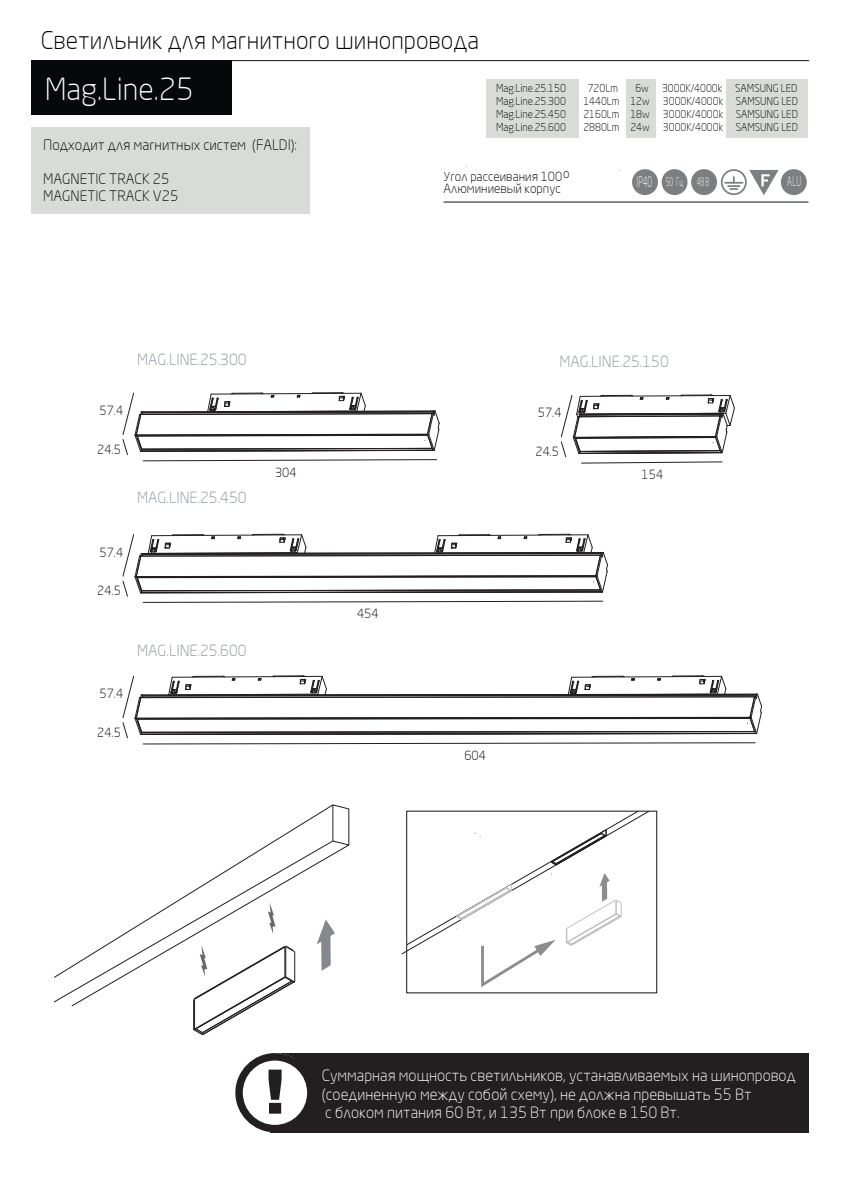
<style>
.page{position:relative;width:842px;height:1191px;background:#fff}
.page>*{position:absolute;margin:0;border:0;box-sizing:border-box;transform-origin:0 0}
.t1{font:300 30px "Neo Sans Pro";color:#fff}
.t2{font:300 24px "Neo Sans Pro";color:#000001}
.t3{font:300 15.4px/18.4px "Neo Sans Pro";color:#fff}
.t4{font:300 15.2px "Neo Sans Pro";color:#8b9399}
.t5{font:300 14.2px/17px "Neo Sans Pro";color:#000001}
.t6{font:300 13px "Neo Sans Pro";color:#fff;scale:.58 1}
.t7{font:300 12.4px/12.2px "Neo Sans Pro";color:#000001}
.t8{font:300 11.6px "Neo Sans Pro";color:#fff;scale:.56 1}
.t9{font:300 10.6px "Neo Sans Pro";color:#000001;scale:.95 1}
.s1{font-size:14.4px}
</style>
<div class="page">
<svg style="left:193px;top:1007px;width:59px;height:28px"></svg>
<svg style="left:70px;top:804px;width:280px;height:203px"></svg>
<hr style="left:31px;top:60px;width:778px;height:1px;background:#111416">
<div style="left:31px;top:61px;width:200px;height:54px;background:#06080c"></div>
<hr style="left:443px;top:201px;width:365px;height:1px;background:#111416">
<svg style="left:401px;top:810px;width:249px;height:177px"></svg>
<div style="left:406px;top:811px;width:251px;height:182px;border:1px solid #111416"></div>
<div style="left:487px;top:79px;width:92px;height:58px;background:#d9dbd9"></div>
<div style="left:626px;top:79px;width:29px;height:58px;background:#d9dbd9"></div>
<div style="left:726px;top:79px;width:82px;height:58px;background:#d9dbd9"></div>
<svg style="left:721px;top:169px;width:57px;height:26px"></svg>
<div style="left:632px;top:169px;width:26px;height:26px;background:#7c7f81;border-radius:50%"></div>
<div style="left:662px;top:169px;width:25px;height:26px;background:#7c7f81;border-radius:50%"></div>
<div style="left:691px;top:169px;width:26px;height:26px;background:#7c7f81;border-radius:50%"></div>
<div style="left:781px;top:169px;width:26px;height:26px;background:#7c7f81;border-radius:50%"></div>
<div style="left:271px;top:1053px;width:538px;height:79px;background:#231f20"></div>
<svg style="left:235px;top:1053px;width:73px;height:79px"></svg>
<div style="left:32px;top:127px;width:278px;height:86px;background:#d9dbd9"></div>
<svg style="left:561px;top:394px;width:174px;height:69px"></svg>
<svg style="left:122px;top:392px;width:318px;height:69px"></svg>
<svg style="left:122px;top:534px;width:486px;height:69px"></svg>
<svg style="left:122px;top:675px;width:640px;height:69px"></svg>
<h2 class="t2" style="left:41px;top:26px;width:440px">Светильник для магнитного шинопровода</h2>
<h1 class="t1" style="left:45px;top:70px;width:151px">Mag.Line.25</h1>
<p class="t9" style="left:496px;top:82px;width:75px">Mag.Line.25.150</p>
<p class="t9" style="left:588px;top:82px;width:33px">720Lm</p>
<p class="t9" style="left:635px;top:82px;width:172px">6w 3000K/4000k SAMSUNG LED</p>
<p class="t9" style="left:496px;top:95px;width:75px">Mag.Line.25.300</p>
<p class="t9" style="left:583px;top:95px;width:227px">1440Lm 12w 3000K/4000k SAMSUNG LED</p>
<p class="t9" style="left:496px;top:108px;width:75px">Mag.Line.25.450</p>
<p class="t9" style="left:583px;top:108px;width:227px">2160Lm 18w 3000K/4000k SAMSUNG LED</p>
<p class="t9" style="left:496px;top:120px;width:75px">Mag.Line.25.600</p>
<p class="t9" style="left:583px;top:120px;width:227px">2880Lm 24w 3000K/4000k SAMSUNG LED</p>
<h3 class="t5" style="left:43px;top:136px;width:255px">Подходит для магнитных систем (FALDI):</h3>
<h3 class="t5" style="left:43px;top:170px;width:137px">MAGNETIC TRACK 25<br>MAGNETIC TRACK V25</h3>
<p class="t7" style="left:443px;top:170px;width:128px">Угол рассеивания 100о<br>Алюминиевый корпус</p>
<p class="t8" style="left:637px;top:174px;width:131px"><span class="s1">IP40</span> 50 Гц 48 В</p>
<p class="t6" style="left:787px;top:173px;width:26px">ALU</p>
<p class="t7" style="left:100px;top:404px;width:25px">57.4</p>
<p class="t7" style="left:97px;top:443px;width:25px">24.5</p>
<h3 class="t4" style="left:137px;top:350px;width:111px">MAG.LINE.25.300</h3>
<h3 class="t4" style="left:559px;top:352px;width:111px">MAG.LINE.25.150</h3>
<p class="t7" style="left:538px;top:406px;width:25px">57.4</p>
<h3 class="t4" style="left:137px;top:488px;width:111px">MAG.LINE.25.450</h3>
<p class="t7" style="left:275px;top:466px;width:23px">304</p>
<p class="t7" style="left:535px;top:445px;width:25px">24.5</p>
<p class="t7" style="left:642px;top:468px;width:23px">154</p>
<p class="t7" style="left:100px;top:546px;width:25px">57.4</p>
<p class="t7" style="left:97px;top:584px;width:25px">24.5</p>
<p class="t7" style="left:100px;top:687px;width:25px">57.4</p>
<p class="t7" style="left:97px;top:726px;width:25px">24.5</p>
<h3 class="t4" style="left:137px;top:641px;width:111px">MAG.LINE.25.600</h3>
<p class="t7" style="left:357px;top:607px;width:23px">454</p>
<p class="t7" style="left:464px;top:749px;width:23px">604</p>
<h3 class="t3" style="left:322px;top:1066px;width:475px">Суммарная мощность светильников, устанавливаемых на шинопровод (соединенную между собой схему), не должна превышать 55 Вт<br>с блоком питания 60 Вт, и 135 Вт при блоке в 150 Вт.</h3>
</div>
